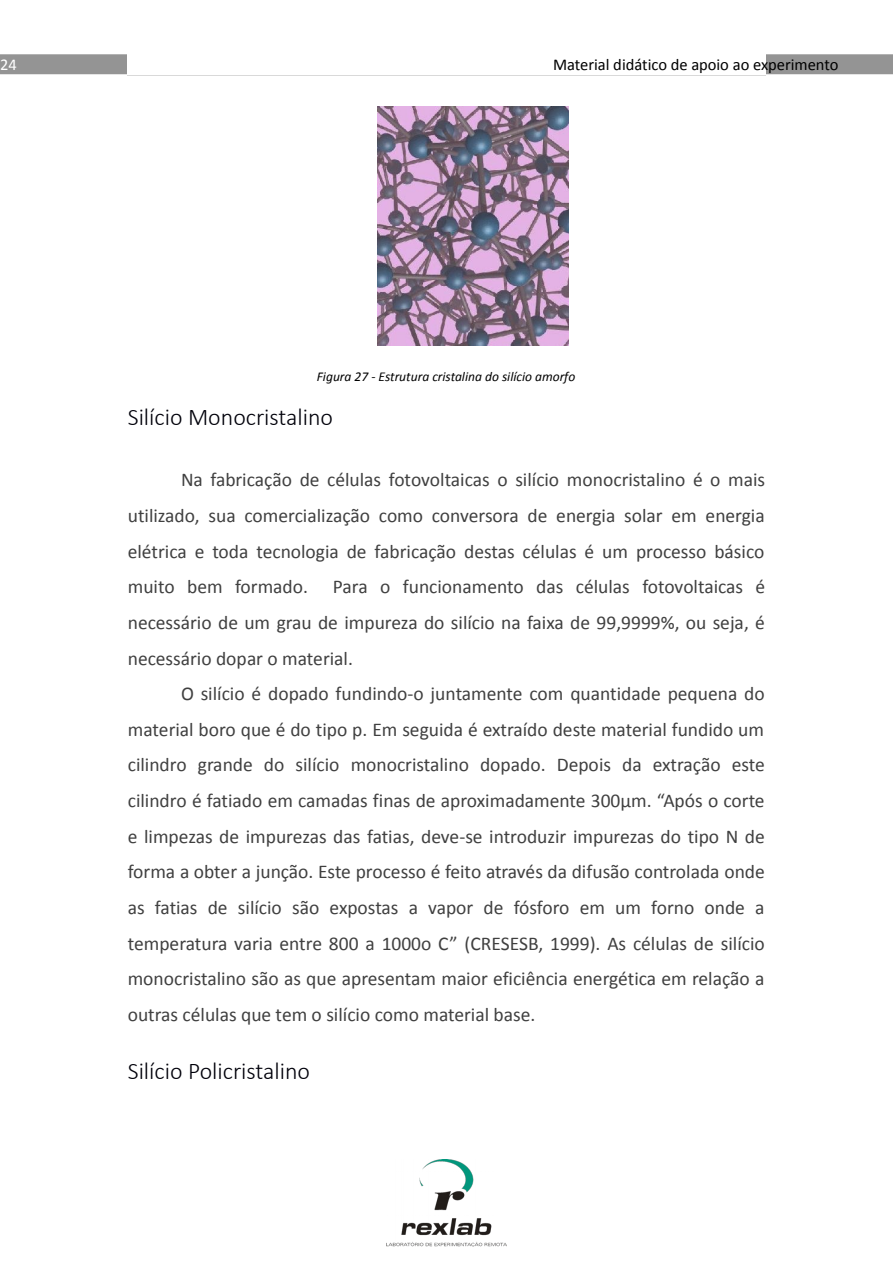
<style>
.page{position:relative;width:893px;height:1263px;background:#fff}
.page>*{position:absolute;margin:0;border:0;box-sizing:border-box;transform-origin:0 0}
.t1{font:300 24px "Calibri";color:#00000a}
.t2{font:19.5px/35.5px "Calibri";color:#404040;text-align:justify}
.t3{font:16.5px "Calibri";color:#000}
.t4{font:16.5px "Calibri";color:#fff}
.t5{font:italic 13.5px "Calibri";letter-spacing:-.005em;color:#000}
</style>
<div class="page">
<div style="left:0;top:54px;width:892px;height:20px;background:#949494"></div>
<div style="left:128px;top:53px;width:637px;height:1193px;background:#fff"></div>
<img style="left:377px;top:106px;width:191px;height:240px">
<img style="left:386px;top:1159px;width:121px;height:87px">
<hr style="left:128px;top:75px;width:637px;height:1px;background:#d9d9d9">
<p class="t4" style="left:0;top:54px;width:18px">24</p>
<p class="t3" style="left:553px;top:54px;width:287px">Material didático de apoio ao experimento</p>
<p class="t5" style="left:317px;top:368px;width:260px">Figura 27 - Estrutura cristalina do silício amorfo</p>
<p class="t1" style="left:128px;top:402px;width:207px">Silício Monocristalino</p>
<p class="t2" style="left:128px;top:462px;width:639px;text-indent:53px">Na fabricação de células fotovoltaicas o silício monocristalino é o mais utilizado, sua comercialização como conversora de energia solar em energia elétrica e toda tecnologia de fabricação destas células é um processo básico muito bem formado.</p>
<p class="t2" style="left:128px;top:569px;width:639px;text-indent:205px">Para o funcionamento das células fotovoltaicas é necessário de um grau de impureza do silício na faixa de 99,9999%, ou seja, é necessário dopar o material.</p>
<p class="t2" style="left:128px;top:676px;width:638px;text-indent:53px">O silício é dopado fundindo-o juntamente com quantidade pequena do material boro que é do tipo p. Em seguida é extraído deste material fundido um cilindro grande do silício monocristalino dopado. Depois da extração este cilindro é fatiado em camadas finas de aproximadamente 300µm. “Após o corte e limpezas de impurezas das fatias, deve-se introduzir impurezas do tipo N de forma a obter a junção. Este processo é feito através da difusão controlada onde as fatias de silício são expostas a vapor de fósforo em um forno onde a temperatura varia entre 800 a 1000o C” (CRESESB, 1999). As células de silício monocristalino são as que apresentam maior eficiência energética em relação a outras células que tem o silício como material base.</p>
<p class="t1" style="left:128px;top:1056px;width:184px">Silício Policristalino</p>
</div>
